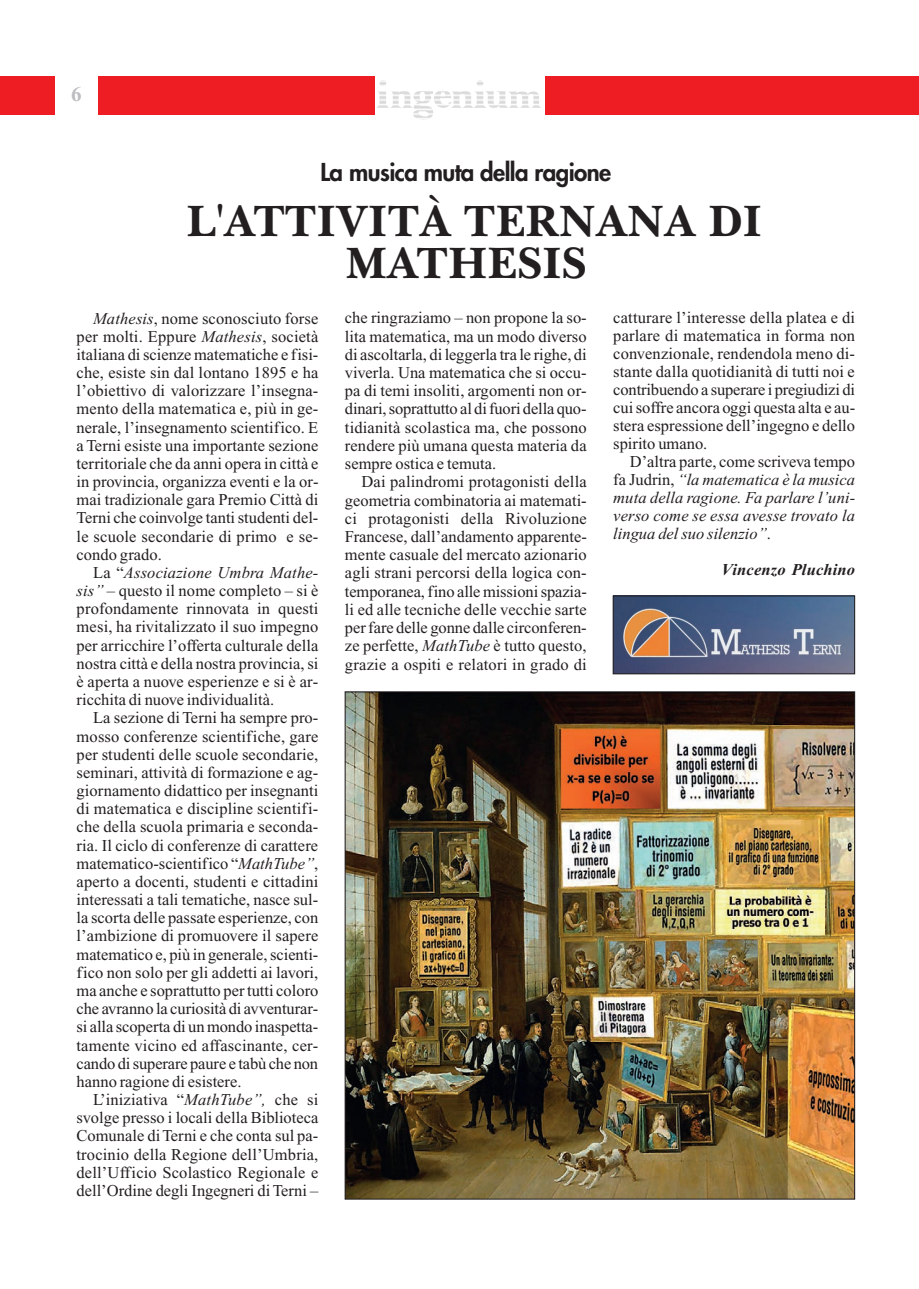
<style>
.page{position:relative;width:919px;height:1289px;background:#fff}
.page>*{position:absolute;margin:0;border:0;box-sizing:border-box;transform-origin:0 0}
.t1{font:700 45px/42px "New Baskerville IT Cby BT";color:#231f20;text-align:center}
.t2{font:800 24px "Futura";letter-spacing:-.025em;color:#231f20}
.t3{font:700 21px "Times New Roman";color:#bcbdc0}
.t4{font:16.5px/18.1px "Times New Roman";color:#231f20;text-align:justify}
.t5{font:italic 16.5px/18px "Times New Roman";letter-spacing:.01em;color:#231f20;text-align:justify}
.t6{font:italic 700 16.5px "Times New Roman";letter-spacing:.01em;color:#231f20}
.s1{font-style:italic}
.s2{font-style:normal}
</style>
<div class="page">
<div style="left:544px;top:77px;width:362px;height:38px;background:#ee1d23"></div>
<div style="left:98px;top:77px;width:276px;height:38px;background:#ee1d23"></div>
<div style="left:0;top:77px;width:55px;height:38px;background:#ee1d23"></div>
<div style="left:906px;top:77px;width:12px;height:38px;background:#ee1d23"></div>
<img style="left:614px;top:597px;width:239px;height:75px">
<div style="left:612px;top:595px;width:243px;height:79px;border:1px solid #231f20"></div>
<img style="left:346px;top:693px;width:507px;height:504px">
<p class="t3" style="left:71px;top:87px;width:12px">6</p>
<h2 class="t2" style="left:320px;top:160px;width:292px">La musica muta della ragione</h2>
<h1 class="t1" style="left:186px;top:205px;width:577px">L'ATTIVITÀ TERNANA DI<br>MATHESIS</h1>
<p class="t4" style="left:77px;top:310px;width:243px;text-indent:16px"><span class="s1">Mathesis</span>, nome sconosciuto forse per molti. Eppure <span class="s1">Mathesis</span>, società italiana di scienze matematiche e fisi&shy;che, esiste sin dal lontano 1895 e ha l’obiettivo di valorizzare l’insegna&shy;mento della matematica e, più in ge&shy;nerale, l’insegnamento scientifico. E a Terni esiste una importante sezione territoriale che da anni opera in città e in provincia, organizza eventi e la or&shy;mai tradizionale gara Premio Città di Terni che coinvolge tanti studenti del&shy;le scuole secondarie di primo e se&shy;condo grado.</p>
<p class="t4" style="left:77px;top:565px;width:243px;text-indent:16px">La “<span class="s1">Associazione Umbra Ma the - sis”</span> – questo il nome completo – si è profondamente rinnovata in questi mesi, ha rivitalizzato il suo impegno per arricchire l’offerta culturale della nostra città e della nostra provincia, si è aperta a nuove esperienze e si è ar&shy;ricchita di nuove individualità.</p>
<p class="t4" style="left:77px;top:710px;width:243px;text-indent:17px">La sezione di Terni ha sempre pro&shy;mosso conferenze scientifiche, gare per studenti delle scuole secondarie, seminari, attività di formazione e ag&shy;giornamento didattico per insegnanti di matematica e discipline scientifi&shy;che della scuola primaria e seconda&shy;ria. Il ciclo di conferenze di carattere matematico-scientifico “<span class="s1">Ma t h Tube”</span>, aperto a docenti, studenti e cittadini interessati a tali tematiche, nasce sul&shy;la scorta delle passate esperienze, con l’ambizione di promuovere il sapere matematico e, più in generale, scienti&shy;fico non solo per gli addetti ai lavori, ma anche e soprattutto per tutti coloro che avranno la curiosità di avventurar&shy;si alla scoperta di un mondo inaspetta&shy;tamente vicino ed affascinante, cer&shy;cando di superare paure e tabù che non hanno ragione di esistere.</p>
<p class="t4" style="left:76px;top:1091px;width:243px;text-indent:17px">L’iniziativa “<span class="s1">MathTube”,</span> che si svolge presso i locali della Biblioteca Comunale di Terni e che conta sul pa&shy;trocinio della Regione dell’Umbria, dell’Ufficio Scolastico Regionale e dell’Ordine degli Ingegneri di Terni –</p>
<p class="t4" style="left:345px;top:310px;width:243px">che ringraziamo – non propone la so&shy;lita matematica, ma un modo diverso di ascoltarla, di leggerla tra le righe, di viverla. Una matematica che si occu&shy;pa di temi insoliti, argomenti non or&shy;dinari, soprattutto al di fuori della quo&shy;tidianità scolastica ma, che possono rendere più umana questa materia da sempre ostica e temuta.</p>
<p class="t4" style="left:345px;top:474px;width:243px;text-indent:17px">Dai palindromi protagonisti della geometria combinatoria ai matemati&shy;ci protagonisti della Rivoluzione Francese, dall’andamento apparente&shy;mente casuale del mercato azionario agli strani percorsi della logica con&shy;temporanea, fino alle missioni spazia&shy;li ed alle tecniche delle vecchie sarte per fare delle gonne dalle circonferen&shy;ze perfette, <span class="s1">MathTube</span> è tutto questo, grazie a ospiti e relatori in grado di</p>
<p class="t4" style="left:613px;top:310px;width:243px">catturare l’interesse della platea e di parlare di matematica in forma non convenzionale, rendendola meno di&shy;stante dalla quotidianità di tutti noi e contribuendo a superare i pregiudizi di cui soffre ancora oggi questa alta e au&shy;stera espressione dell’ingegno e dello spirito umano.</p>
<p class="t5" style="left:613px;top:454px;width:243px;text-indent:16px"><span class="s2">D’altra parte, come scriveva tempo fa Judrin,</span> “la matematica è la musica muta della ragione. Fa parlare l’uni&shy;verso come se essa avesse trovato la lingua del suo silenzio”<span class="s2">.</span></p>
<p class="t6" style="left:721px;top:564px;width:135px">Vincenzo Pluchino</p>
</div>
